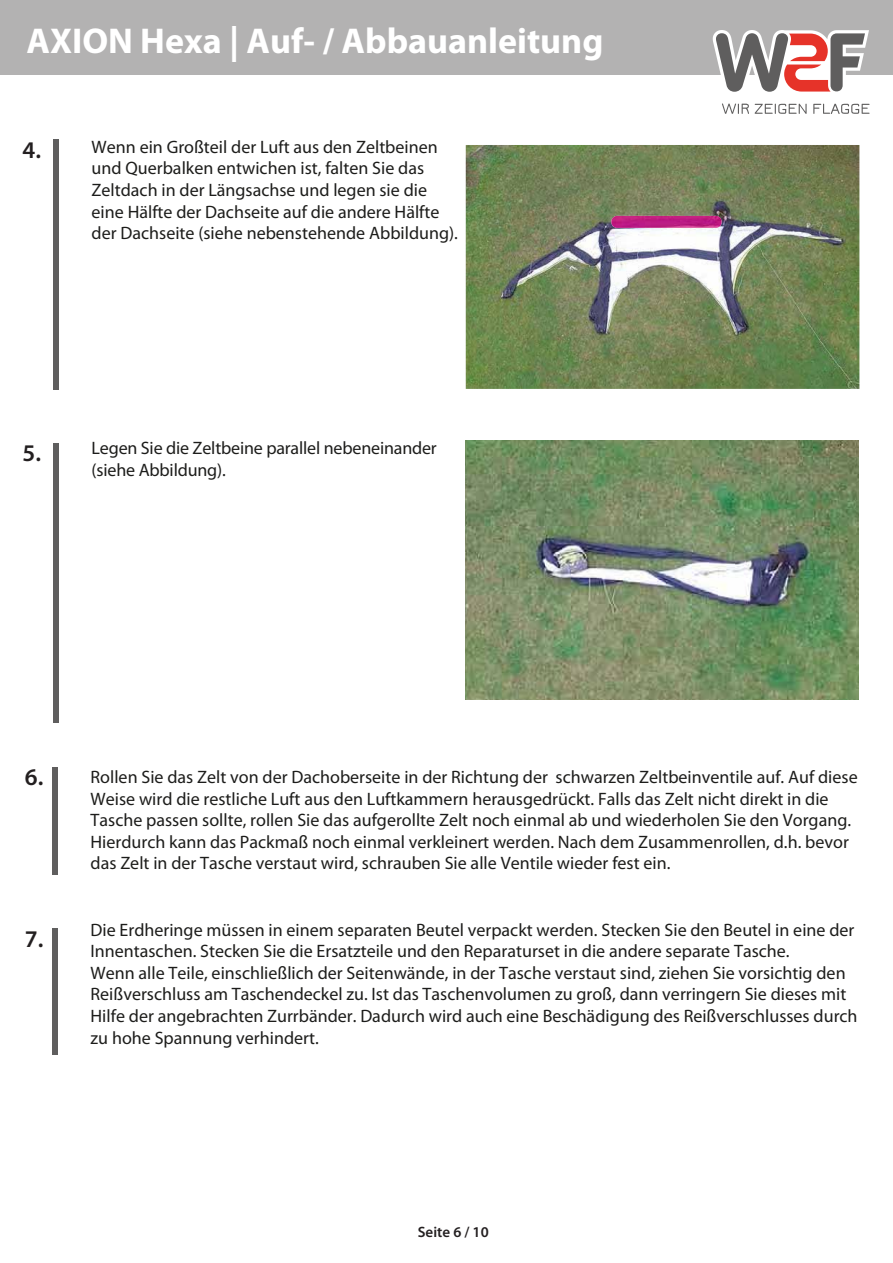
<style>
.page{position:relative;width:893px;height:1263px;background:#fff}
.page>*{position:absolute;margin:0;border:0;box-sizing:border-box;transform-origin:0 0}
.t1{font:700 36px "Myriad Pro";color:#fff}
.t2{font:600 24px "Myriad Pro";color:#231f20}
.t3{font:18px/21.6px "Myriad Pro";color:#1d1d1b}
.t4{font:600 15px "Myriad Pro";color:#231f20}
.s1{font-weight:600;font-size:24px;color:#231f20}
</style>
<div class="page">
<div style="left:0;top:0;width:893px;height:75px;background:#b3b2b2"></div>
<svg style="left:722px;top:104px;width:27px;height:10px"></svg>
<svg style="left:755px;top:104px;width:51px;height:10px"></svg>
<svg style="left:813px;top:104px;width:56px;height:10px"></svg>
<svg style="left:713px;top:30px;width:156px;height:62px"></svg>
<div style="left:53px;top:139px;width:6px;height:250px;background:#5f5e5e"></div>
<div style="left:53px;top:443px;width:6px;height:280px;background:#5f5e5e"></div>
<img style="left:466px;top:145px;width:393px;height:244px">
<img style="left:611px;top:216px;width:111px;height:12px">
<img style="left:465px;top:441px;width:394px;height:259px">
<div style="left:52px;top:767px;width:6px;height:107px;background:#5f5e5e"></div>
<div style="left:52px;top:928px;width:6px;height:126px;background:#5f5e5e"></div>
<h1 class="t1" style="left:26px;top:17px;width:578px">AXION Hexa | Auf- / Abbauanleitung</h1>
<h2 class="t2" style="left:22px;top:134px;width:20px">4.</h2>
<p class="t3" style="left:92px;top:136px;width:368px">Wenn ein Großteil der Luft aus den Zeltbeinen und Querbalken entwichen ist, falten Sie das Zeltdach in der Längsachse und legen sie die eine Hälfte der Dachseite auf die andere Hälfte der Dachseite (siehe nebenstehende Abbildung).</p>
<h2 class="t2" style="left:22px;top:438px;width:20px">5.</h2>
<p class="t3" style="left:92px;top:437px;width:347px">Legen Sie die Zeltbeine parallel nebeneinander (siehe Abbildung).</p>
<p class="t3" style="left:91px;top:766px;width:768px;text-indent:-66px"><span class="s1">6.</span> Rollen Sie das Zelt von der Dachoberseite in der Richtung der schwarzen Zeltbeinventile auf. Auf diese Weise wird die restliche Luft aus den Luftkammern herausgedrückt. Falls das Zelt nicht direkt in die Tasche passen sollte, rollen Sie das aufgerollte Zelt noch einmal ab und wiederholen Sie den Vorgang.<br>Hierdurch kann das Packmaß noch einmal verkleinert werden. Nach dem Zusammenrollen, d.h. bevor das Zelt in der Tasche verstaut wird, schrauben Sie alle Ventile wieder fest ein.</p>
<h2 class="t2" style="left:25px;top:924px;width:20px">7.</h2>
<p class="t3" style="left:91px;top:919px;width:768px">Die Erdheringe müssen in einem separaten Beutel verpackt werden. Stecken Sie den Beutel in eine der Innentaschen. Stecken Sie die Ersatzteile und den Reparaturset in die andere separate Tasche.<br>Wenn alle Teile, einschließlich der Seitenwände, in der Tasche verstaut sind, ziehen Sie vorsichtig den Reißverschluss am Taschendeckel zu. Ist das Taschenvolumen zu groß, dann verringern Sie dieses mit Hilfe der angebrachten Zurrbänder. Dadurch wird auch eine Beschädigung des Reißverschlusses durch zu hohe Spannung verhindert.</p>
<p class="t4" style="left:418px;top:1222px;width:72px">Seite 6 / 10</p>
</div>
